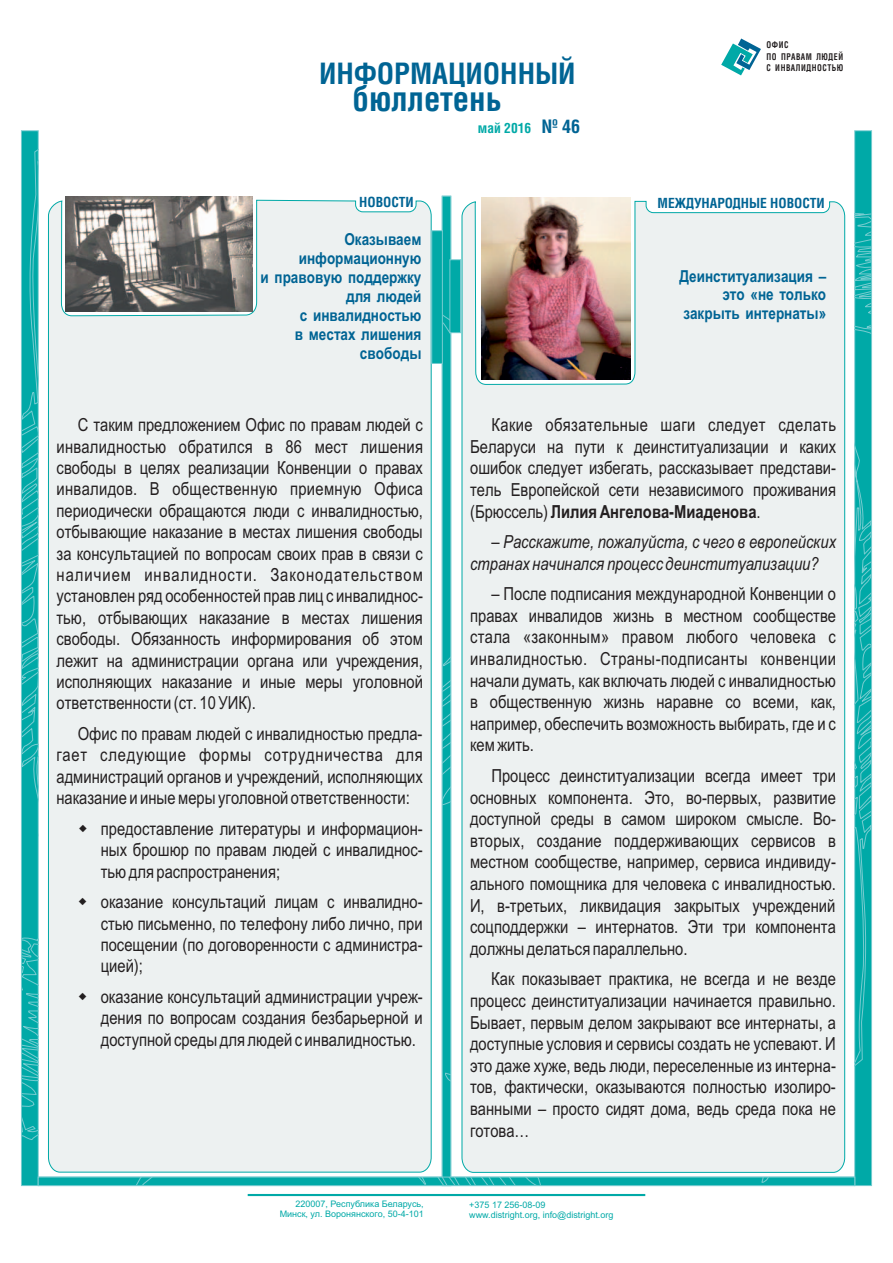
<style>
.page{position:relative;width:893px;height:1263px;background:#fff}
.page>*{position:absolute;margin:0;border:0;box-sizing:border-box;transform-origin:0 0}
.t1{font:700 33px "AG Letterica Condensed";color:#006494}
.t2{font:700 28.5px "AG Letterica Condensed";color:#006494}
.t3{font:18px/21.6px "Arial Narrow";color:#231f20;text-align:justify}
.t4{font:italic 18px/21.5px "Arial Narrow";color:#231f20}
.t5{font:700 16.5px/18.9px "Arial Narrow";color:#006494;text-align:right}
.t6{font:700 13.5px "AG Letterica Condensed";color:#006494}
.t7{font:700 13.5px "AG Letterica Condensed";color:#00a9a7}
.t8{font:9px/10.1px "Arial";color:#00a9a7;text-align:right}
.t9{font:700 9px/11.6px "AG Letterica Condensed";letter-spacing:.075em;color:#231f20;scale:.88 1}
.s1{font-size:18px;color:#006494}
.s2{font-weight:700}
</style>
<div class="page">
<div style="left:855px;top:131px;width:16px;height:1054px;background:#00a9a7"></div>
<svg style="left:856px;top:448px;width:14px;height:617px"></svg>
<svg style="left:856px;top:213px;width:14px;height:121px"></svg>
<div style="left:854px;top:130px;width:18px;height:1056px;border:1px solid #77ccd0"></div>
<div style="left:21px;top:131px;width:17px;height:1054px;background:#00a9a7"></div>
<svg style="left:23px;top:937px;width:14px;height:203px"></svg>
<svg style="left:23px;top:150px;width:14px;height:645px"></svg>
<div style="left:21px;top:130px;width:18px;height:1056px;border:1px solid #77ccd0"></div>
<hr style="left:248px;top:1194px;width:397px;height:2px;background:#00a9a7">
<div style="left:48px;top:199px;width:384px;height:974px;background:#edf1f1"></div>
<div style="left:442px;top:196px;width:9px;height:989px;background:#00a9a7"></div>
<svg style="left:444px;top:315px;width:5px;height:766px"></svg>
<div style="left:442px;top:196px;width:9px;height:990px;border:1px solid #77ccd0"></div>
<div style="left:38px;top:1177px;width:817px;height:8px;background:#00a9a7"></div>
<svg style="left:136px;top:1179px;width:632px;height:5px"></svg>
<div style="left:38px;top:1177px;width:817px;height:9px;border:1px solid #77ccd0"></div>
<div style="left:432px;top:231px;width:10px;height:132px;background:#00a9a7"></div>
<div style="left:431px;top:230px;width:12px;height:134px;border:1px solid #77ccd0"></div>
<svg style="left:461px;top:38px;width:385px;height:1135px;fill:#edf1f1"></svg>
<div style="left:450px;top:260px;width:10px;height:73px;background:#00a9a7"></div>
<div style="left:450px;top:259px;width:11px;height:74px;border:1px solid #77ccd0"></div>
<img style="left:65px;top:196px;width:188px;height:115px">
<img style="left:481px;top:198px;width:149px;height:182px">
<svg style="left:79px;top:824px;width:8px;height:8px"></svg>
<svg style="left:79px;top:898px;width:8px;height:7px"></svg>
<svg style="left:79px;top:992px;width:7px;height:8px"></svg>
<h2 class="t2" style="left:319px;top:62px;width:258px">ИНФОРМАЦИОННЫЙ</h2>
<h1 class="t1" style="left:353px;top:84px;width:150px">бюллетень</h1>
<p class="t7" style="left:478px;top:122px;width:104px">май 2016 <span class="s1">№ 46</span></p>
<p class="t6" style="left:359px;top:196px;width:56px">НОВОСТИ</p>
<p class="t5" style="left:261px;top:232px;width:162px">Оказываем информационную<br>и правовую поддержку для людей<br>с инвалидностью<br>в местах лишения свободы</p>
<p class="t9" style="left:766px;top:40px;width:89px">ОФИС<br>ПО ПРАВАМ ЛЮДЕЙ<br>С ИНВАЛИДНОСТЬЮ</p>
<p class="t6" style="left:658px;top:197px;width:169px">МЕЖДУНАРОДНЫЕ НОВОСТИ</p>
<p class="t5" style="left:679px;top:268px;width:148px">Деинституализация – это «не только закрыть интернаты»</p>
<p class="t3" style="left:57px;top:416px;width:368px;text-indent:21px">С таким предложением Офис по правам людей с инвалидностью обратился в 86 мест лишения свободы в целях реализации Конвенции о правах инвалидов. В общественную приемную Офиса периодически обращаются люди с инвалидностью, отбывающие наказание в местах лишения свободы за консультацией по вопросам своих прав в связи с наличием инвалидности. Законодательством установлен ряд особенностей прав лиц с инвалиднос&shy;тью, отбывающих наказание в местах лишения свободы. Обязанность информирования об этом лежит на администрации органа или учреждения, исполняющих наказание и иные меры уголовной ответственности (ст. 10 УИК).</p>
<p class="t3" style="left:56px;top:725px;width:368px;text-indent:21px">Офис по правам людей с инвалидностью предла&shy;гает следующие формы сотрудничества для администраций органов и учреждений, исполняющих наказание и иные меры уголовной ответственности:</p>
<p class="t3" style="left:101px;top:819px;width:323px">предоставление литературы и информацион&shy;ных брошюр по правам людей с инвалиднос&shy;тью для распространения;</p>
<p class="t3" style="left:101px;top:893px;width:323px">оказание консультаций лицам с инвалидно&shy;стью письменно, по телефону либо лично, при посещении (по договоренности с администра&shy;цией);</p>
<p class="t3" style="left:101px;top:987px;width:323px">оказание консультаций администрации учреж&shy;дения по вопросам создания безбарьерной и доступной среды для людей с инвалидностью.</p>
<p class="t8" style="left:280px;top:1199px;width:145px">220007, Республика Беларусь,<br>Минск, ул. Воронянского, 50-4-101</p>
<p class="t3" style="left:470px;top:416px;width:367px;text-indent:21px">Какие обязательные шаги следует сделать Беларуси на пути к деинституализации и каких ошибок следует избегать, рассказывает представи&shy;тель Европейской сети независимого проживания (Брюссель) <span class="s2">Лилия Ангелова-Миаденова</span>.</p>
<p class="t4" style="left:470px;top:533px;width:367px;text-indent:21px">– Расскажите, пожалуйста, с чего в европейских странах начинался процесс деинституализации?</p>
<p class="t3" style="left:470px;top:585px;width:367px;text-indent:21px">– После подписания международной Конвенции о правах инвалидов жизнь в местном сообществе стала «законным» правом любого человека с инвалидностью. Страны-подписанты конвенции начали думать, как включать людей с инвалидностью в общественную жизнь наравне со всеми, как, например, обеспечить возможность выбирать, где и с кем жить.</p>
<p class="t3" style="left:470px;top:766px;width:367px;text-indent:21px">Процесс деинституализации всегда имеет три основных компонента. Это, во-первых, развитие доступной среды в самом широком смысле. Во&shy;вторых, создание поддерживающих сервисов в местном сообществе, например, сервиса индивиду&shy;ального помощника для человека с инвалидностью.<br>И, в-третьих, ликвидация закрытых учреждений соцподдержки – интернатов. Эти три компонента должны делаться параллельно.</p>
<p class="t3" style="left:470px;top:970px;width:367px;text-indent:21px">Как показывает практика, не всегда и не везде процесс деинституализации начинается правильно.<br>Бывает, первым делом закрывают все интернаты, а доступные условия и сервисы создать не успевают. И это даже хуже, ведь люди, переселенные из интерна&shy;тов, фактически, оказываются полностью изолиро&shy;ванными – просто сидят дома, ведь среда пока не готова…</p>
<p class="t8" style="left:469px;top:1201px;width:146px;text-align:left">+375 17 256-08-09 www.distright.org, info@distright.org</p>
</div>
